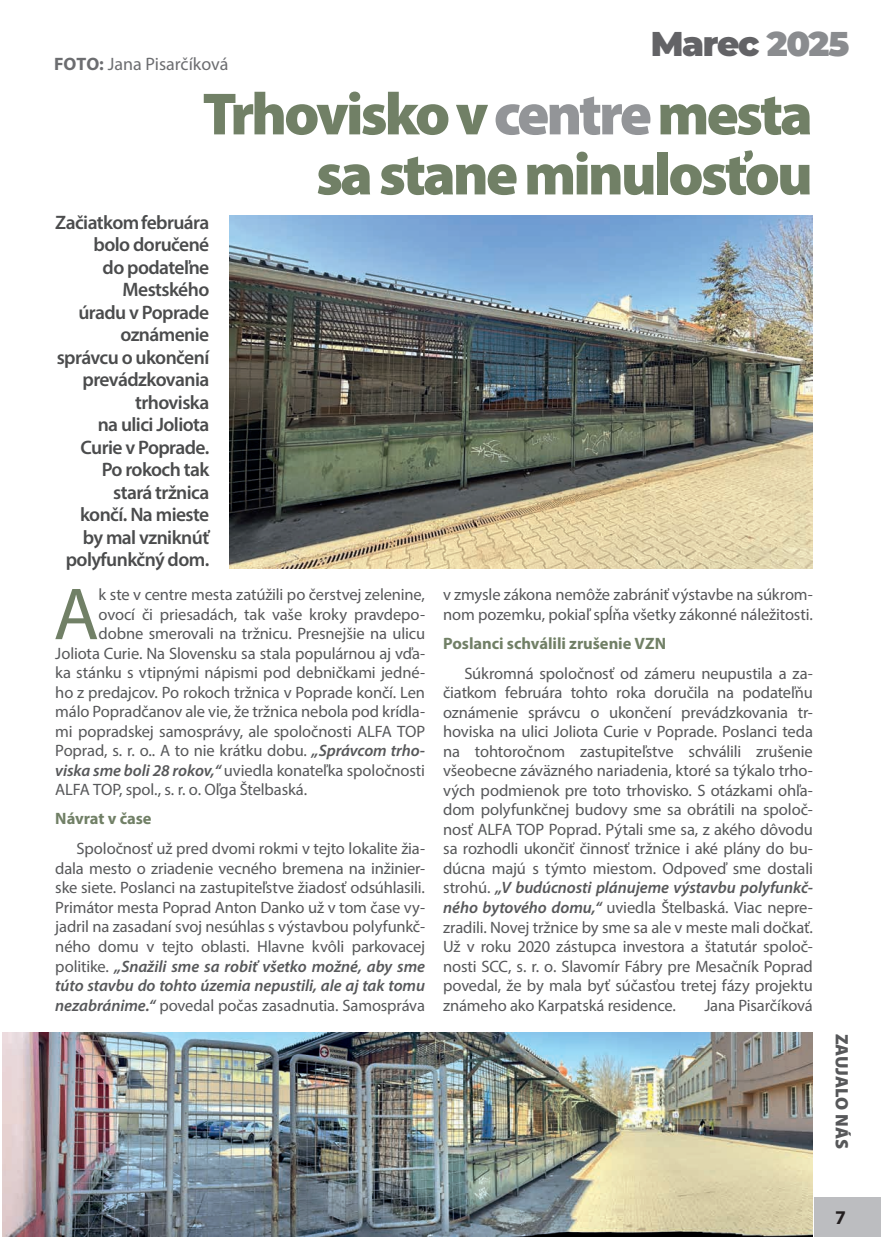
<style>
.page{position:relative;width:881px;height:1251px;background:#fff}
.page>*{position:absolute;margin:0;border:0;box-sizing:border-box;transform-origin:0 0}
.t1{font:74.4px "Myriad Pro";color:#718066}
.t2{font:900 60px/60px "Myriad Pro";letter-spacing:-.05em;color:#718066;text-align:right}
.t3{font:900 34.35px "Montserrat";letter-spacing:-.04em;color:#636366}
.t4{font:600 19.5px/22.5px "Myriad Pro";letter-spacing:-.03em;color:#4b4c4d;text-align:right}
.t5{font:700 19.5px "Myriad Pro";color:#231f20}
.t6{font:18px "Myriad Pro";color:#6c6d70}
.t7{font:900 18px "Myriad Pro";color:#57585a}
.t8{font:16.5px/19.5px "Myriad Pro";letter-spacing:-.01em;color:#57585a;text-align:justify}
.t9{font:700 16.5px "Myriad Pro";letter-spacing:-.005em;color:#718066}
.s1{font-weight:700}
.s2{color:#8a8c8f}
.s3{color:#939598}
.s4{font-weight:600;font-style:italic}
</style>
<div class="page">
<div style="left:787px;top:1196px;width:93px;height:39px;background:#bcbdc0"></div>
<div style="left:778px;top:1180px;width:35px;height:67px;background:#fff"></div>
<img style="left:229px;top:215px;width:582px;height:353px">
<img style="left:2px;top:1032px;width:810px;height:204px">
<p class="t6" style="left:54px;top:53px;width:176px"><span class="s1">FOTO:</span> Jana Pisarčíková</p>
<h3 class="t3" style="left:650px;top:18px;width:200px">Marec <span class="s2">2025</span></h3>
<h2 class="t2" style="left:202px;top:82px;width:611px">Trhovisko v <span class="s3">centre</span> mesta sa stane minulosťou</h2>
<p class="t4" style="left:55px;top:210px;width:155px">Začiatkom februára bolo doručené<br>do podateľne<br>Mestského<br>úradu v Poprade oznámenie správcu o ukončení prevádzkovania trhoviska<br>na ulici Joliota<br>Curie v Poprade.<br>Po rokoch tak<br>stará tržnica<br>končí. Na mieste by mal vzniknúť polyfunkčný dom.</p>
<h1 class="t1" style="left:53px;top:568px;width:47px">A</h1>
<p class="t8" style="left:99px;top:584px;width:328px">k ste v centre mesta zatúžili po čerstvej zelenine,</p>
<p class="t8" style="left:99px;top:604px;width:328px">ovocí či priesadách, tak vaše kroky pravdepo‑</p>
<p class="t8" style="left:99px;top:623px;width:328px">dobne smerovali na tržnicu. Presnejšie na ulicu</p>
<p class="t8" style="left:55px;top:643px;width:371px">Joliota Curie. Na Slovensku sa stala populárnou aj vďa‑</p>
<p class="t8" style="left:55px;top:662px;width:371px">ka stánku s vtipnými nápismi pod debničkami jedné‑</p>
<p class="t8" style="left:55px;top:682px;width:371px">ho z predajcov. Po rokoch tržnica v Poprade končí. Len</p>
<p class="t8" style="left:55px;top:701px;width:371px">málo Popradčanov ale vie, že tržnica nebola pod krídla‑</p>
<p class="t8" style="left:55px;top:721px;width:371px">mi popradskej samosprávy, ale spoločnosti ALFA TOP</p>
<p class="t8" style="left:55px;top:740px;width:371px">Poprad, s. r. o.. A to nie krátku dobu. <span class="s4">„Správcom trho-</span></p>
<p class="t8" style="left:55px;top:760px;width:371px"><span class="s4">viska sme boli 28 rokov,“</span> uviedla konateľka spoločnosti</p>
<p class="t8" style="left:55px;top:779px;width:253px">ALFA TOP, spol., s. r. o. Oľga Štelbaská.</p>
<p class="t9" style="left:55px;top:807px;width:98px">Návrat v čase</p>
<p class="t8" style="left:55px;top:838px;width:371px;text-indent:21px">Spoločnosť už pred dvomi rokmi v tejto lokalite žia‑ dala mesto o zriadenie vecného bremena na inžinier‑ ske siete. Poslanci na zastupiteľstve žiadosť odsúhlasili.<br>Primátor mesta Poprad Anton Danko už v tom čase vy‑ jadril na zasadaní svoj nesúhlas s výstavbou polyfunkč‑ ného domu v tejto oblasti. Hlavne kvôli parkovacej politike. <span class="s4">„Snažili sme sa robiť všetko možné, aby sme túto stavbu do tohto územia nepustili, ale aj tak tomu nezabránime.“</span> povedal počas zasadnutia. Samospráva</p>
<p class="t8" style="left:443px;top:584px;width:371px">v zmysle zákona nemôže zabrániť výstavbe na súkrom‑ nom pozemku, pokiaľ spĺňa všetky zákonné náležitosti.</p>
<p class="t9" style="left:443px;top:632px;width:224px">Poslanci schválili zrušenie VZN</p>
<p class="t8" style="left:443px;top:663px;width:371px;text-indent:21px">Súkromná spoločnosť od zámeru neupustila a za‑ čiatkom februára tohto roka doručila na podateľňu oznámenie správcu o ukončení prevádzkovania tr‑ hoviska na ulici Joliota Curie v Poprade. Poslanci teda na tohtoročnom zastupiteľstve schválili zrušenie všeobecne záväzného nariadenia, ktoré sa týkalo trho‑ vých podmienok pre toto trhovisko. S otázkami ohľa‑ dom polyfunkčnej budovy sme sa obrátili na spoloč‑ nosť ALFA TOP Poprad. Pýtali sme sa, z akého dôvodu sa rozhodli ukončiť činnosť tržnice i aké plány do bu‑ dúcna majú s týmto miestom. Odpoveď sme dostali strohú. <span class="s4">„V budúcnosti plánujeme výstavbu polyfunkč&shy;ného bytového domu,“</span> uviedla Štelbaská. Viac nepre‑ zradili. Novej tržnice by sme sa ale v meste mali dočkať.<br>Už v roku 2020 zástupca investora a štatutár spoloč‑ nosti SCC, s. r. o. Slavomír Fábry pre Mesačník Poprad povedal, že by mala byť súčasťou tretej fázy projektu známeho ako Karpatská residence.</p>
<p class="t8" style="left:704px;top:994px;width:110px">Jana Pisarčíková</p>
<p class="t7" style="left:853px;top:1033px;width:117px;rotate:90deg">ZAUJALO NÁS</p>
<p class="t5" style="left:834px;top:1204px;width:12px">7</p>
</div>
